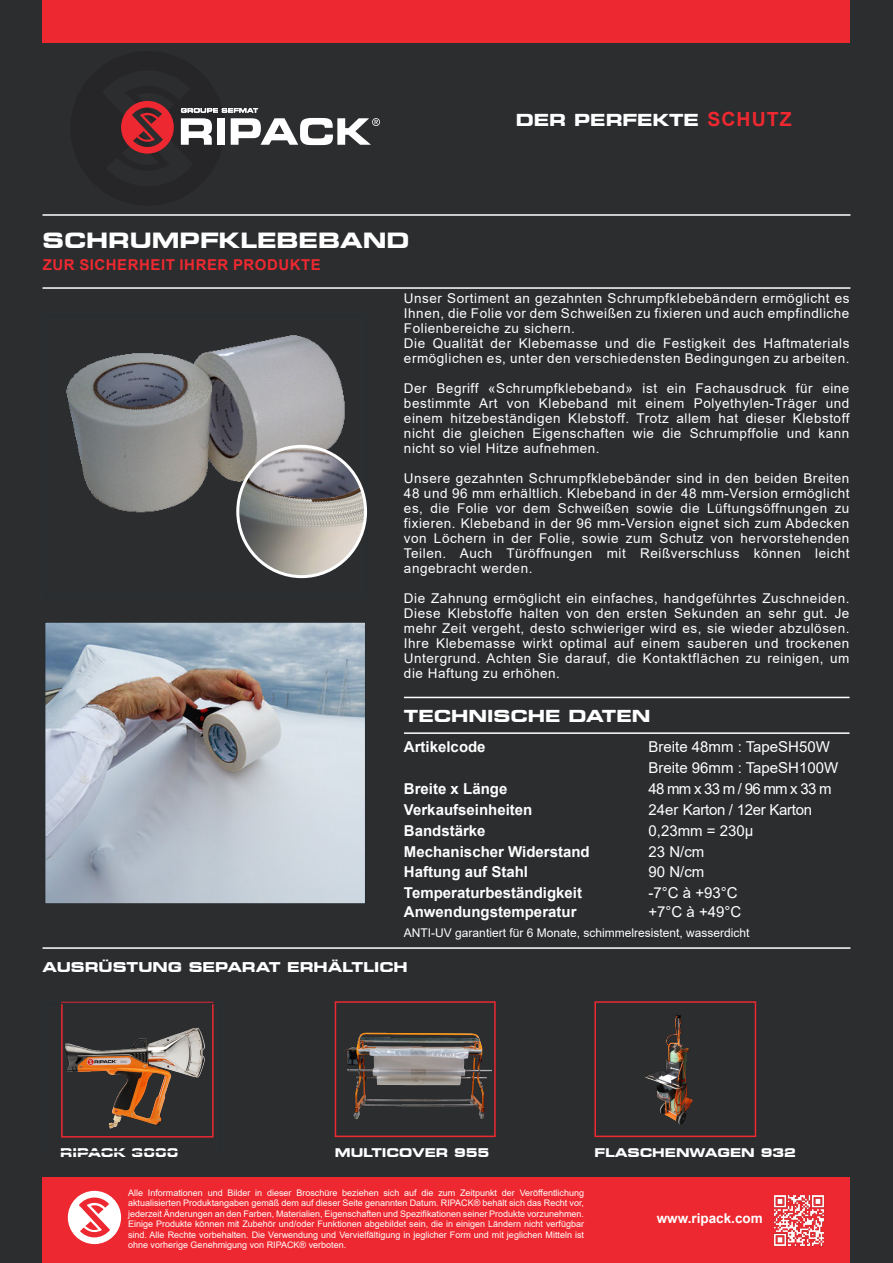
<style>
.page{position:relative;width:893px;height:1263px;background:#2b2d2f}
.page>*{position:absolute;margin:0;border:0;box-sizing:border-box;transform-origin:0 0}
.t1{font:700 expanded 21px "Square 721 BT";color:#fff}
.t2{font:700 expanded 16.5px "Square 721 BT";color:#fff}
.t3{font:700 15px "Arial";color:#fff}
.t4{font:15px "Arial";color:#fff}
.t5{font:700 15px "Arial";letter-spacing:.035em;color:#ee2830}
.t6{font:15px "Arial";letter-spacing:-.02em;color:#fff}
.t7{font:15px "Arial";letter-spacing:-.05em;color:#fff}
.t8{font:13.5px/15px "Arial";letter-spacing:.04em;color:#fff;text-align:justify}
.t9{font:700 expanded 13.5px "Square 721 BT";color:#fff}
.t10{font:700 13.5px "Arial";color:#fff}
.t11{font:12px "Arial";color:#fff}
.t12{font:700 expanded 12px "Square 721 BT";color:#fff}
.t13{font:9px/10.5px "Arial";color:#fff;text-align:justify}
.s1{font-family:"Arial";font-stretch:normal;font-size:19.5px;color:#ee2830}
</style>
<div class="page">
<svg style="left:121px;top:100px;width:259px;height:54px"></svg>
<div style="left:43px;top:1178px;width:807px;height:85px;background:#ee2830"></div>
<div style="left:43px;top:0;width:807px;height:43px;background:#ee2830"></div>
<hr style="left:43px;top:214px;width:807px;height:2px;background:#fff">
<hr style="left:43px;top:287px;width:807px;height:2px;background:#fff">
<hr style="left:43px;top:947px;width:807px;height:2px;background:#fff">
<svg style="left:68px;top:1191px;width:53px;height:53px"></svg>
<img style="left:47px;top:624px;width:316px;height:278px">
<div style="left:44px;top:621px;width:322px;height:284px;border:2px solid #2a2d30"></div>
<div style="left:61px;top:1002px;width:153px;height:135px;border:2px solid #ee2831"></div>
<img style="left:773px;top:1195px;width:52px;height:52px">
<hr style="left:404px;top:732px;width:445px;height:2px;background:#fff">
<hr style="left:404px;top:697px;width:445px;height:1px;background:#fff">
<img style="left:66px;top:335px;width:279px;height:186px">
<img style="left:238px;top:446px;width:128px;height:131px">
<div style="left:236px;top:445px;width:131px;height:133px;border:3px solid #fff;border-radius:50%"></div>
<img style="left:61px;top:1022px;width:144px;height:111px">
<img style="left:344px;top:1032px;width:148px;height:87px">
<div style="left:335px;top:1001px;width:161px;height:136px;border:2px solid #ee2831"></div>
<img style="left:645px;top:1014px;width:48px;height:111px">
<div style="left:594px;top:1001px;width:162px;height:136px;border:2px solid #ee2831"></div>
<p class="t1" style="left:43px;top:227px;width:368px">SCHRUMPFKLEBEBAND</p>
<p class="t5" style="left:43px;top:254px;width:280px">ZUR SICHERHEIT IHRER PRODUKTE</p>
<p class="t2" style="left:516px;top:110px;width:277px">DER PERFEKTE <span class="s1">SCHUTZ</span></p>
<p class="t8" style="left:404px;top:291px;width:447px">Unser Sortiment an gezahnten Schrumpfklebebändern ermöglicht es Ihnen, die Folie vor dem Schweißen zu fixieren und auch empfindliche Folienbereiche zu sichern.</p>
<p class="t8" style="left:404px;top:336px;width:447px">Die Qualität der Klebemasse und die Festigkeit des Haftmaterials ermöglichen es, unter den verschiedensten Bedingungen zu arbeiten.</p>
<p class="t8" style="left:404px;top:381px;width:447px">Der Begriff «Schrumpfklebeband» ist ein Fachausdruck für eine bestimmte Art von Klebeband mit einem Polyethylen-Träger und einem hitzebeständigen Klebstoff. Trotz allem hat dieser Klebstoff nicht die gleichen Eigenschaften wie die Schrumpffolie und kann nicht so viel Hitze aufnehmen.</p>
<p class="t8" style="left:404px;top:471px;width:447px">Unsere gezahnten Schrumpfklebebänder sind in den beiden Breiten 48 und 96 mm erhältlich. Klebeband in der 48 mm-Version ermöglicht es, die Folie vor dem Schweißen sowie die Lüftungsöffnungen zu fixieren. Klebeband in der 96 mm-Version eignet sich zum Abdecken von Löchern in der Folie, sowie zum Schutz von hervorstehenden Teilen. Auch Türöffnungen mit Reißverschluss können leicht angebracht werden.</p>
<p class="t8" style="left:404px;top:591px;width:447px">Die Zahnung ermöglicht ein einfaches, handgeführtes Zuschneiden.<br>Diese Klebstoffe halten von den ersten Sekunden an sehr gut. Je mehr Zeit vergeht, desto schwieriger wird es, sie wieder abzulösen.<br>Ihre Klebemasse wirkt optimal auf einem sauberen und trockenen Untergrund. Achten Sie darauf, die Kontaktflächen zu reinigen, um die Haftung zu erhöhen.</p>
<p class="t2" style="left:404px;top:706px;width:248px">TECHNISCHE DATEN</p>
<p class="t3" style="left:404px;top:736px;width:83px">Artikelcode</p>
<p class="t4" style="left:648px;top:737px;width:183px">Breite 48mm : TapeSH50W</p>
<p class="t4" style="left:648px;top:758px;width:191px">Breite 96mm : TapeSH100W</p>
<p class="t3" style="left:404px;top:778px;width:105px">Breite x Länge</p>
<p class="t7" style="left:648px;top:779px;width:185px">48 mm x 33 m / 96 mm x 33 m</p>
<p class="t3" style="left:404px;top:799px;width:130px">Verkaufseinheiten</p>
<p class="t6" style="left:648px;top:800px;width:165px">24er Karton / 12er Karton</p>
<p class="t3" style="left:404px;top:820px;width:83px">Bandstärke</p>
<p class="t4" style="left:648px;top:821px;width:106px">0,23mm = 230μ</p>
<p class="t3" style="left:404px;top:841px;width:187px">Mechanischer Widerstand</p>
<p class="t4" style="left:648px;top:842px;width:57px">23 N/cm</p>
<p class="t3" style="left:404px;top:861px;width:126px">Haftung auf Stahl</p>
<p class="t4" style="left:648px;top:861px;width:57px">90 N/cm</p>
<p class="t3" style="left:404px;top:882px;width:180px">Temperaturbeständigkeit</p>
<p class="t4" style="left:648px;top:882px;width:91px">-7°C à +93°C</p>
<p class="t3" style="left:404px;top:901px;width:174px">Anwendungstemperatur</p>
<p class="t4" style="left:648px;top:902px;width:94px">+7°C à +49°C</p>
<p class="t11" style="left:404px;top:924px;width:347px">ANTI-UV garantiert für 6 Monate, schimmelresistent, wasserdicht</p>
<p class="t9" style="left:43px;top:959px;width:367px">AUSRÜSTUNG SEPARAT ERHÄLTLICH</p>
<p class="t12" style="left:60px;top:1145px;width:120px">RIPACK 3000</p>
<p class="t12" style="left:335px;top:1145px;width:156px">MULTICOVER 955</p>
<p class="t12" style="left:594px;top:1145px;width:203px">FLASCHENWAGEN 932</p>
<p class="t13" style="left:128px;top:1187px;width:457px">Alle Informationen und Bilder in dieser Broschüre beziehen sich auf die zum Zeitpunkt der Veröffentlichung aktualisierten Produktangaben gemäß dem auf dieser Seite genannten Datum. RIPACK® behält sich das Recht vor, jederzeit Änderungen an den Farben, Materialien, Eigenschaften und Spezifikationen seiner Produkte vorzunehmen.<br>Einige Produkte können mit Zubehör und/oder Funktionen abgebildet sein, die in einigen Ländern nicht verfügbar sind. Alle Rechte vorbehalten. Die Verwendung und Vervielfältigung in jeglicher Form und mit jeglichen Mitteln ist ohne vorherige Genehmigung von RIPACK® verboten.</p>
<p class="t10" style="left:657px;top:1209px;width:108px">www.ripack.com</p>
</div>
